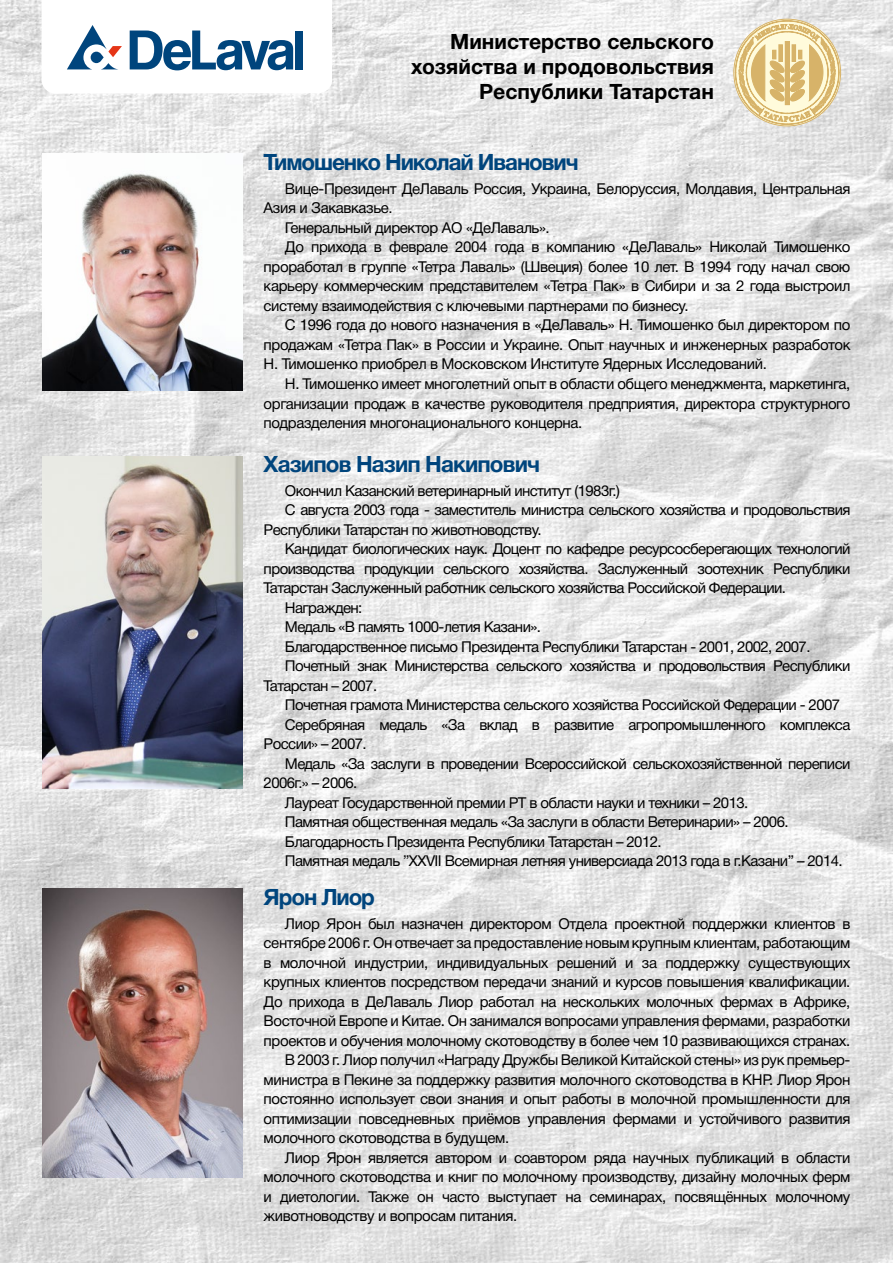
<style>
.page{position:relative;width:893px;height:1263px;background:#fff}
.page>*{position:absolute;margin:0;border:0;box-sizing:border-box;transform-origin:0 0}
.t1{font:700 22.5px "Helvetica Neue Cyr";letter-spacing:-.05em;color:#00457d}
.t2{font:21.15px/25.3px "Helvetica 7 Bold";color:#000;text-align:right}
.t3{font:15px "Helvetica 5 Normal";letter-spacing:-.025em;color:#000}
</style>
<div class="page">
<img style="left:0;top:0;width:893px;height:1263px">
<svg style="left:42px;top:0;width:289px;height:93px"></svg>
<svg style="left:735px;top:21px;width:104px;height:104px;background:#e7d5a6"></svg>
<img style="left:43px;top:889px;width:199px;height:289px">
<img style="left:43px;top:456px;width:199px;height:332px">
<img style="left:43px;top:153px;width:199px;height:238px">
<h2 class="t2" style="left:411px;top:29px;width:304px">Министерство сельского хозяйства и продовольствия<br>Республики Татарстан</h2>
<h1 class="t1" style="left:264px;top:150px;width:317px">Тимошенко Николай Иванович</h1>
<p class="t3" style="left:285px;top:180px;width:567px">Вице-Президент ДеЛаваль Россия, Украина, Белоруссия, Молдавия, Центральная</p>
<p class="t3" style="left:264px;top:200px;width:130px">Азия и Закавказье.</p>
<p class="t3" style="left:285px;top:219px;width:266px">Генеральный директор АО «ДеЛаваль».</p>
<p class="t3" style="left:285px;top:239px;width:567px">До прихода в феврале 2004 года в компанию «ДеЛаваль» Николай Тимошенко</p>
<p class="t3" style="left:264px;top:258px;width:588px">проработал в группе «Тетра Лаваль» (Швеция) более 10 лет. В 1994 году начал свою</p>
<p class="t3" style="left:264px;top:278px;width:588px">карьеру коммерческим представителем «Тетра Пак» в Сибири и за 2 года выстроил</p>
<p class="t3" style="left:264px;top:297px;width:427px">систему взаимодействия с ключевыми партнерами по бизнесу.</p>
<p class="t3" style="left:285px;top:317px;width:567px">С 1996 года до нового назначения в «ДеЛаваль» Н. Тимошенко был директором по</p>
<p class="t3" style="left:264px;top:336px;width:588px">продажам «Тетра Пак» в России и Украине. Опыт научных и инженерных разработок</p>
<p class="t3" style="left:264px;top:356px;width:505px">Н. Тимошенко приобрел в Московском Институте Ядерных Исследований.</p>
<p class="t3" style="left:285px;top:375px;width:567px">Н. Тимошенко имеет многолетний опыт в области общего менеджмента, маркетинга,</p>
<p class="t3" style="left:264px;top:395px;width:588px">организации продаж в качестве руководителя предприятия, директора структурного</p>
<p class="t3" style="left:264px;top:414px;width:320px">подразделения многонационального концерна.</p>
<h1 class="t1" style="left:264px;top:452px;width:278px">Хазипов Назип Накипович</h1>
<p class="t3" style="left:285px;top:482px;width:337px">Окончил Казанский ветеринарный институт (1983г.)</p>
<p class="t3" style="left:285px;top:502px;width:567px">С августа 2003 года - заместитель министра сельского хозяйства и продовольствия</p>
<p class="t3" style="left:264px;top:521px;width:280px">Республики Татарстан по животноводству.</p>
<p class="t3" style="left:285px;top:541px;width:567px">Кандидат биологических наук. Доцент по кафедре ресурсосберегающих технологий</p>
<p class="t3" style="left:264px;top:560px;width:588px">производства продукции сельского хозяйства. Заслуженный зоотехник Республики</p>
<p class="t3" style="left:264px;top:580px;width:524px">Татарстан Заслуженный работник сельского хозяйства Российской Федерации.</p>
<p class="t3" style="left:285px;top:599px;width:79px">Награжден:</p>
<p class="t3" style="left:285px;top:619px;width:258px">Медаль «В память 1000-летия Казани».</p>
<p class="t3" style="left:285px;top:638px;width:527px">Благодарственное письмо Президента Республики Татарстан - 2001, 2002, 2007.</p>
<p class="t3" style="left:285px;top:658px;width:567px">Почетный знак Министерства сельского хозяйства и продовольствия Республики</p>
<p class="t3" style="left:264px;top:677px;width:115px">Татарстан – 2007.</p>
<p class="t3" style="left:285px;top:697px;width:557px">Почетная грамота Министерства сельского хозяйства Российской Федерации - 2007</p>
<p class="t3" style="left:285px;top:716px;width:567px">Серебряная медаль «За вклад в развитие агропромышленного комплекса</p>
<p class="t3" style="left:264px;top:736px;width:105px">России» – 2007.</p>
<p class="t3" style="left:285px;top:755px;width:567px">Медаль «За заслуги в проведении Всероссийской сельскохозяйственной переписи</p>
<p class="t3" style="left:264px;top:775px;width:95px">2006г.» – 2006.</p>
<p class="t3" style="left:285px;top:794px;width:465px">Лауреат Государственной премии РТ в области науки и техники – 2013.</p>
<p class="t3" style="left:285px;top:814px;width:505px">Памятная общественная медаль «За заслуги в области Ветеринарии» – 2006.</p>
<p class="t3" style="left:285px;top:833px;width:378px">Благодарность Президента Республики Татарстан – 2012.</p>
<p class="t3" style="left:285px;top:853px;width:559px">Памятная медаль ”XXVII Всемирная летняя универсиада 2013 года в г.Казани” – 2014.</p>
<h1 class="t1" style="left:264px;top:884px;width:113px">Ярон Лиор</h1>
<p class="t3" style="left:285px;top:915px;width:567px">Лиор Ярон был назначен директором Отдела проектной поддержки клиентов в</p>
<p class="t3" style="left:264px;top:934px;width:588px">сентябре 2006 г. Он отвечает за предоставление новым крупным клиентам, работающим</p>
<p class="t3" style="left:264px;top:954px;width:588px">в молочной индустрии, индивидуальных решений и за поддержку существующих</p>
<p class="t3" style="left:264px;top:973px;width:588px">крупных клиентов посредством передачи знаний и курсов повышения квалификации.</p>
<p class="t3" style="left:264px;top:993px;width:588px">До прихода в ДеЛаваль Лиор работал на нескольких молочных фермах в Африке,</p>
<p class="t3" style="left:264px;top:1012px;width:588px">Восточной Европе и Китае. Он занимался вопросами управления фермами, разработки</p>
<p class="t3" style="left:264px;top:1032px;width:588px">проектов и обучения молочному скотоводству в более чем 10 развивающихся странах.</p>
<p class="t3" style="left:285px;top:1051px;width:567px">В 2003 г. Лиор получил «Награду Дружбы Великой Китайской стены» из рук премьер-</p>
<p class="t3" style="left:264px;top:1071px;width:588px">министра в Пекине за поддержку развития молочного скотоводства в КНР. Лиор Ярон</p>
<p class="t3" style="left:264px;top:1090px;width:588px">постоянно использует свои знания и опыт работы в молочной промышленности для</p>
<p class="t3" style="left:264px;top:1110px;width:588px">оптимизации повседневных приёмов управления фермами и устойчивого развития</p>
<p class="t3" style="left:264px;top:1129px;width:247px">молочного скотоводства в будущем.</p>
<p class="t3" style="left:285px;top:1149px;width:567px">Лиор Ярон является автором и соавтором ряда научных публикаций в области</p>
<p class="t3" style="left:264px;top:1168px;width:588px">молочного скотоводства и книг по молочному производству, дизайну молочных ферм</p>
<p class="t3" style="left:264px;top:1188px;width:588px">и диетологии. Также он часто выступает на семинарах, посвящённых молочному</p>
<p class="t3" style="left:264px;top:1207px;width:255px">животноводству и вопросам питания.</p>
</div>
